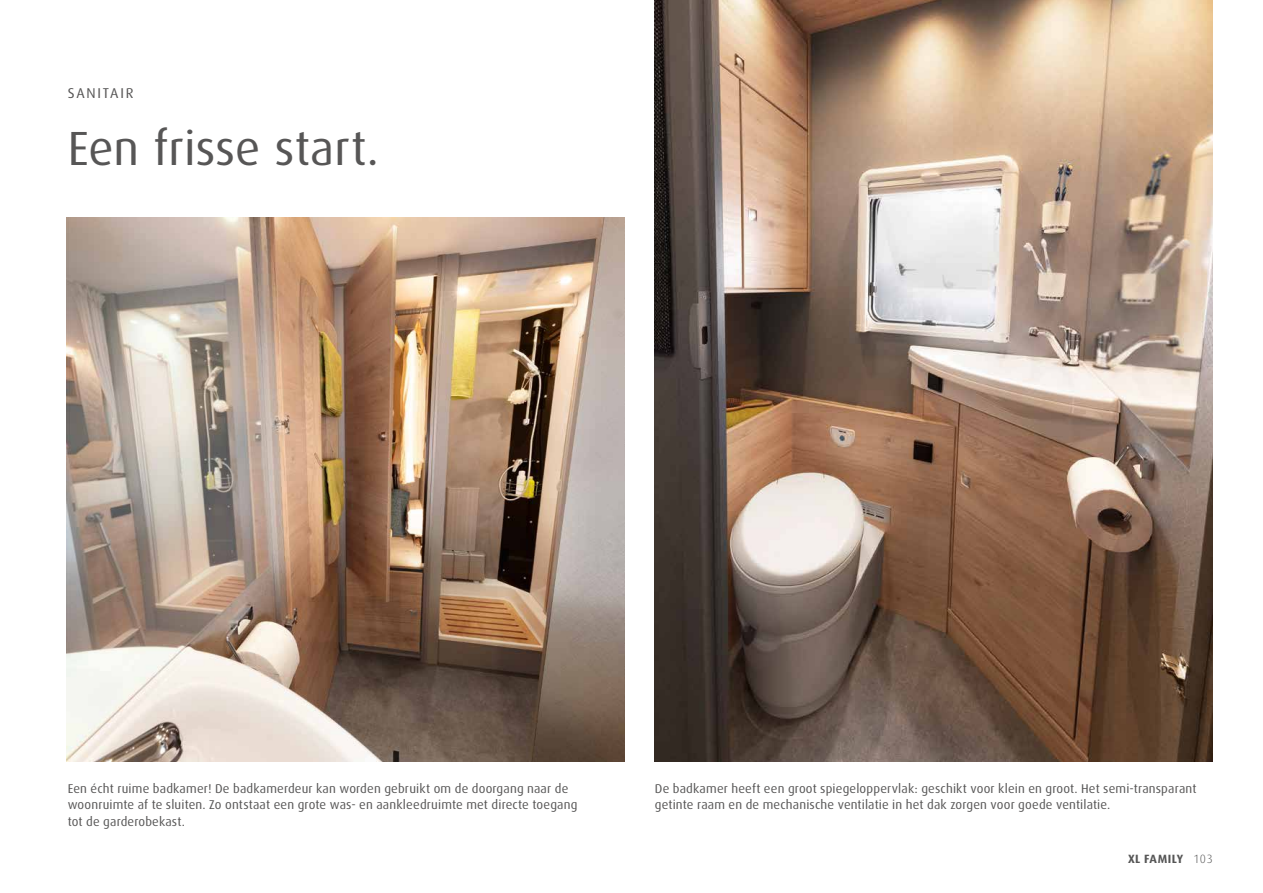
<style>
.page{position:relative;width:1263px;height:893px;background:#fff}
.page>*{position:absolute;margin:0;border:0;box-sizing:border-box;transform-origin:0 0}
.t1{font:48px "Dax Pro";color:#575656}
.t2{font:14.25px "Dax Pro";letter-spacing:.12em;color:#575656}
.t3{font:12.75px/16.5px "Dax Pro";letter-spacing:.015em;color:#575656}
.t4{font:700 12px "Dax Pro";letter-spacing:.04em;color:#565656}
.t5{font:300 12px "Dax OT";color:#565656}
</style>
<div class="page">
<img style="left:655px;top:0;width:557px;height:762px">
<img style="left:67px;top:218px;width:557px;height:544px">
<p class="t2" style="left:68px;top:84px;width:67px">SANITAIR</p>
<h1 class="t1" style="left:68px;top:118px;width:312px">Een frisse start.</h1>
<p class="t3" style="left:68px;top:780px;width:511px">Een écht ruime badkamer! De badkamerdeur kan worden gebruikt om de doorgang naar de woonruimte af te sluiten. Zo ontstaat een grote was- en aankleedruimte met directe toegang tot de garderobekast.</p>
<p class="t3" style="left:655px;top:780px;width:543px">De badkamer heeft een groot spiegeloppervlak: geschikt voor klein en groot. Het semi-transparant getinte raam en de mechanische ventilatie in het dak zorgen voor goede ventilatie.</p>
<p class="t5" style="left:1194px;top:851px;width:20px">103</p>
<p class="t4" style="left:1128px;top:851px;width:57px">XL FAMILY</p>
</div>
